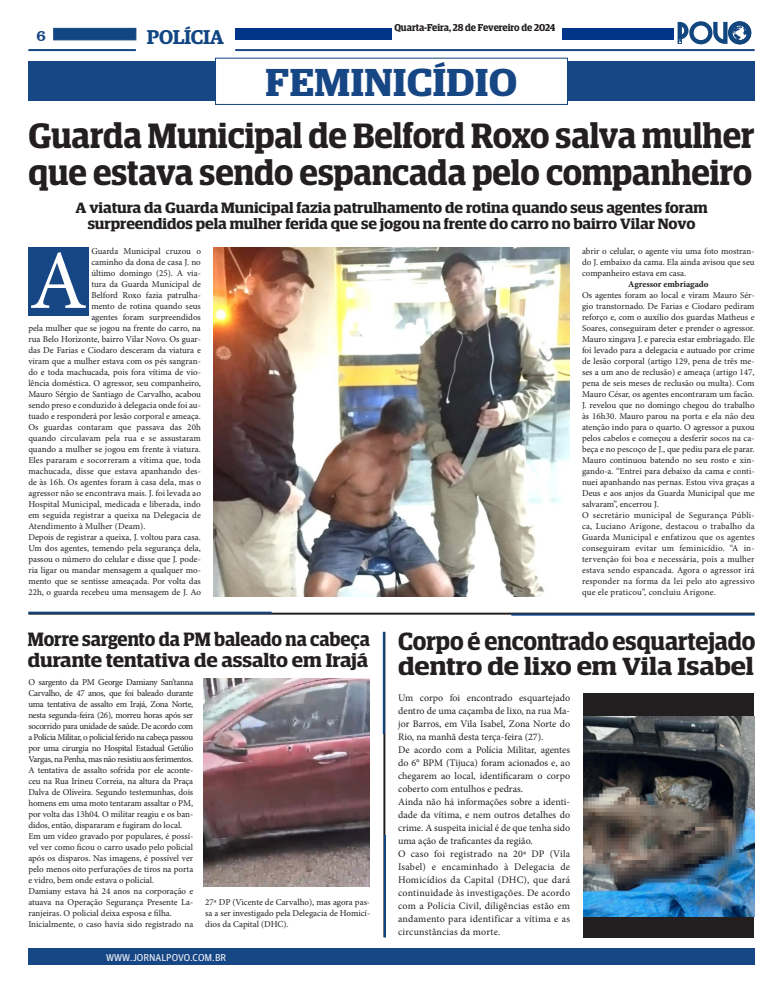
<style>
.page{position:relative;width:783px;height:993px;background:#fff}
.page>*{position:absolute;margin:0;border:0;box-sizing:border-box;transform-origin:0 0}
.t1{font:83.8px "Minion Pro";color:#fff}
.t2{font:600 39px "Guardian Egyptian Display";letter-spacing:.01em;color:#174685;scale:1.1 1}
.t3{font:600 35.3px/37px "Guardian Egyptian Display";letter-spacing:-.005em;color:#231f20}
.t4{font:600 24.8px/24.4px "Guardian Egyptian Display";color:#231f20}
.t5{font:600 20px "Guardian Egyptian";letter-spacing:-.02em;color:#114683}
.t6{font:600 19.3px/20.3px "Guardian Egyptian Display";letter-spacing:-.005em;color:#231f20}
.t7{font:16px "Clarendon BT";color:#174685}
.t8{font:600 15px/16px "Guardian Egyptian Display";color:#231f20;text-align:center;scale:1.1 1}
.t9{font:10px/13px "Minion Pro";letter-spacing:.005em;color:#231f20}
.t10{font:600 10px "Guardian Egyptian Display";letter-spacing:-.005em;color:#231f20}
.t11{font:10px "Guardian Agate Sans G1 D Regular";color:#fff}
.t12{font:9px/11px "Minion Pro";color:#231f20;text-align:justify}
.t13{font:700 9px "Minion Pro";color:#231f20}
</style>
<div class="page">
<div style="left:28px;top:947px;width:726px;height:17px;background:#174685"></div>
<svg style="left:677px;top:21px;width:74px;height:23px"></svg>
<div style="left:53px;top:28px;width:83px;height:12px;background:#114683;border:1px solid #114683"></div>
<hr style="left:28px;top:49px;width:108px;height:2px;background:#114683">
<div style="left:235px;top:28px;width:156px;height:12px;background:#003589"></div>
<hr style="left:235px;top:49px;width:519px;height:2px;background:#174685">
<div style="left:562px;top:28px;width:112px;height:12px;background:#003589"></div>
<hr style="left:28px;top:612px;width:726px;height:2px;background:#231f20">
<hr style="left:28px;top:611px;width:243px;height:2px;background:#114683">
<hr style="left:511px;top:613px;width:243px;height:2px;background:#114683">
<div style="left:28px;top:61px;width:726px;height:40px;background:#174685"></div>
<div style="left:215px;top:58px;width:352px;height:46px;background:#fff"></div>
<div style="left:215px;top:58px;width:353px;height:47px;border:1px solid #114682"></div>
<img style="left:213px;top:247px;width:356px;height:349px">
<div style="left:28px;top:247px;width:61px;height:68px;background:#174685"></div>
<hr style="left:383px;top:631px;width:2px;height:305px;background:#231f20">
<hr style="left:383px;top:631px;width:2px;height:103px;background:#114683">
<hr style="left:384px;top:834px;width:2px;height:102px;background:#114683">
<div style="left:583px;top:693px;width:171px;height:243px;background:#231f20"></div>
<img style="left:583px;top:716px;width:171px;height:200px">
<img style="left:204px;top:678px;width:166px;height:207px">
<h3 class="t7" style="left:36px;top:25px;width:11px">6</h3>
<h3 class="t5" style="left:147px;top:22px;width:79px">POLÍCIA</h3>
<p class="t10" style="left:394px;top:22px;width:162px">Quarta-Feira, 28 de Fevereiro de 2024</p>
<h2 class="t2" style="left:265px;top:61px;width:230px">FEMINICÍDIO</h2>
<h3 class="t3" style="left:28px;top:117px;width:727px">Guarda Municipal de Belford Roxo salva mulher que estava sendo espancada pelo companheiro</h3>
<h3 class="t8" style="left:75px;top:200px;width:576px">A viatura da Guarda Municipal fazia patrulhamento de rotina quando seus agentes foram surpreendidos pela mulher ferida que se jogou na frente do carro no bairro Vilar Novo</h3>
<h1 class="t1" style="left:29px;top:225px;width:59px">A</h1>
<p class="t12" style="left:582px;top:245px;width:174px">abrir o celular, o agente viu uma foto mostran&shy;do J. embaixo da cama. Ela ainda avisou que seu companheiro estava em casa.</p>
<p class="t13" style="left:628px;top:277px;width:82px">Agressor embriagado</p>
<p class="t12" style="left:582px;top:289px;width:174px;text-align:left">Os agentes foram ao local e viram Mauro Sér&shy;gio transtornado. De Farias e Ciodaro pediram reforço e, com o auxílio dos guardas Matheus e Soares, conseguiram deter e prender o agressor.<br>Mauro xingava J. e parecia estar embriagado. Ele foi levado para a delegacia e autuado por crime de lesão corporal (artigo 129, pena de três me&shy;ses a um ano de reclusão) e ameaça (artigo 147, pena de seis meses de reclusão ou multa). Com Mauro César, os agentes encontraram um facão.<br>J. revelou que no domingo chegou do trabalho às 16h30. Mauro parou na porta e ela não deu atenção indo para o quarto. O agressor a puxou pelos cabelos e começou a desferir socos na ca&shy;beça e no pescoço de J., que pediu para ele parar.<br>Mauro continuou batendo no seu rosto e xin&shy;gando-a. “Entrei para debaixo da cama e conti&shy;nuei apanhando nas pernas. Estou viva graças a Deus e aos anjos da Guarda Municipal que me salvaram”, encerrou J.<br>O secretário municipal de Segurança Públi&shy;ca, Luciano Arigone, destacou o trabalho da Guarda Municipal e enfatizou que os agentes conseguiram evitar um feminicídio. “A in&shy;tervenção foi boa e necessária, pois a mulher estava sendo espancada. Agora o agressor irá responder na forma da lei pelo ato agressivo que ele praticou”, concluiu Arigone.</p>
<p class="t12" style="left:91px;top:245px;width:111px">Guarda Municipal cruzou o</p>
<p class="t12" style="left:91px;top:256px;width:111px">caminho da dona de casa J. no</p>
<p class="t12" style="left:91px;top:267px;width:111px">último domingo (25). A via-</p>
<p class="t12" style="left:91px;top:278px;width:111px">tura da Guarda Municipal de</p>
<p class="t12" style="left:91px;top:289px;width:111px">Belford Roxo fazia patrulha-</p>
<p class="t12" style="left:91px;top:300px;width:111px">mento de rotina quando seus</p>
<p class="t12" style="left:91px;top:311px;width:111px">agentes foram surpreendidos</p>
<p class="t12" style="left:28px;top:322px;width:174px">pela mulher que se jogou na frente do carro, na</p>
<p class="t12" style="left:28px;top:333px;width:174px">rua Belo Horizonte, bairro Vilar Novo. Os guar-</p>
<p class="t12" style="left:28px;top:344px;width:174px">das De Farias e Ciodaro desceram da viatura e</p>
<p class="t12" style="left:28px;top:355px;width:174px">viram que a mulher estava com os pés sangran-</p>
<p class="t12" style="left:28px;top:366px;width:174px">do e toda machucada, pois fora vítima de vio-</p>
<p class="t12" style="left:28px;top:377px;width:174px">lência doméstica. O agressor, seu companheiro,</p>
<p class="t12" style="left:28px;top:388px;width:174px">Mauro Sérgio de Santiago de Carvalho, acabou</p>
<p class="t12" style="left:28px;top:399px;width:174px">sendo preso e conduzido à delegacia onde foi au-</p>
<p class="t12" style="left:28px;top:410px;width:174px">tuado e responderá por lesão corporal e ameaça.</p>
<p class="t12" style="left:28px;top:421px;width:174px">Os guardas contaram que passava das 20h</p>
<p class="t12" style="left:28px;top:432px;width:174px">quando circulavam pela rua e se assustaram</p>
<p class="t12" style="left:28px;top:443px;width:174px">quando a mulher se jogou em frente à viatura.</p>
<p class="t12" style="left:28px;top:454px;width:174px">Eles pararam e socorreram a vítima que, toda</p>
<p class="t12" style="left:28px;top:465px;width:174px">machucada, disse que estava apanhando des-</p>
<p class="t12" style="left:28px;top:476px;width:174px">de às 16h. Os agentes foram à casa dela, mas o</p>
<p class="t12" style="left:28px;top:487px;width:174px">agressor não se encontrava mais. J. foi levada ao</p>
<p class="t12" style="left:28px;top:498px;width:174px">Hospital Municipal, medicada e liberada, indo</p>
<p class="t12" style="left:28px;top:509px;width:174px">em seguida registrar a queixa na Delegacia de</p>
<p class="t12" style="left:28px;top:520px;width:118px">Atendimento à Mulher (Deam).</p>
<p class="t12" style="left:28px;top:531px;width:174px">Depois de registrar a queixa, J. voltou para casa.</p>
<p class="t12" style="left:28px;top:542px;width:174px">Um dos agentes, temendo pela segurança dela,</p>
<p class="t12" style="left:28px;top:553px;width:174px">passou o número do celular e disse que J. pode-</p>
<p class="t12" style="left:28px;top:564px;width:174px">ria ligar ou mandar mensagem a qualquer mo-</p>
<p class="t12" style="left:28px;top:575px;width:174px">mento que se sentisse ameaçada. Por volta das</p>
<p class="t12" style="left:28px;top:586px;width:174px">22h, o guarda recebeu uma mensagem de J. Ao</p>
<h3 class="t6" style="left:28px;top:629px;width:343px">Morre sargento da PM baleado na cabeça durante tentativa de assalto em Irajá</h3>
<h3 class="t4" style="left:398px;top:629px;width:359px">Corpo é encontrado esquartejado dentro de lixo em Vila Isabel</h3>
<p class="t12" style="left:28px;top:676px;width:166px;text-align:left">O sargento da PM George Damiany San’tanna Carvalho, de 47 anos, que foi baleado durante uma tentativa de assalto em Irajá, Zona Norte, nesta segunda-feira (26), morreu horas após ser socorrido para unidade de saúde. De acordo com a Polícia Militar, o policial ferido na cabeça passou por uma cirurgia no Hospital Estadual Getúlio Vargas, na Penha, mas não resistiu aos ferimentos.<br>A tentativa de assalto sofrida por ele aconte&shy;ceu na Rua Irineu Correia, na altura da Praça Dalva de Oliveira. Segundo testemunhas, dois homens em uma moto tentaram assaltar o PM, por volta das 13h04. O militar reagiu e os ban&shy;didos, então, dispararam e fugiram do local.<br>Em um vídeo gravado por populares, é possí&shy;vel ver como ficou o carro usado pelo policial após os disparos. Nas imagens, é possível ver pelo menos oito perfurações de tiros na porta e vidro, bem onde estava o policial.<br>Damiany estava há 24 anos na corporação e atuava na Operação Segurança Presente La&shy;ranjeiras. O policial deixa esposa e filha.<br>Inicialmente, o caso havia sido registrado na</p>
<p class="t12" style="left:205px;top:896px;width:166px">27ª DP (Vicente de Carvalho), mas agora pas&shy;sa a ser investigado pela Delegacia de Homicí&shy;dios da Capital (DHC).</p>
<p class="t11" style="left:106px;top:949px;width:122px">WWW.JORNALPOVO.COM.BR</p>
<p class="t9" style="left:398px;top:690px;width:173px">Um corpo foi encontrado esquartejado dentro de uma caçamba de lixo, na rua Ma&shy;jor Barros, em Vila Isabel, Zona Norte do Rio, na manhã desta terça-feira (27).<br>De acordo com a Polícia Militar, agentes do 6° BPM (Tijuca) foram acionados e, ao chegarem ao local, identificaram o corpo coberto com entulhos e pedras.<br>Ainda não há informações sobre a identi&shy;dade da vítima, e nem outros detalhes do crime. A suspeita inicial é de que tenha sido uma ação de traficantes da região.<br>O caso foi registrado na 20ª DP (Vila Isabel) e encaminhado à Delegacia de Homicídios da Capital (DHC), que dará continuidade às investigações. De acordo com a Polícia Civil, diligências estão em andamento para identificar a vítima e as circunstâncias da morte.</p>
</div>
